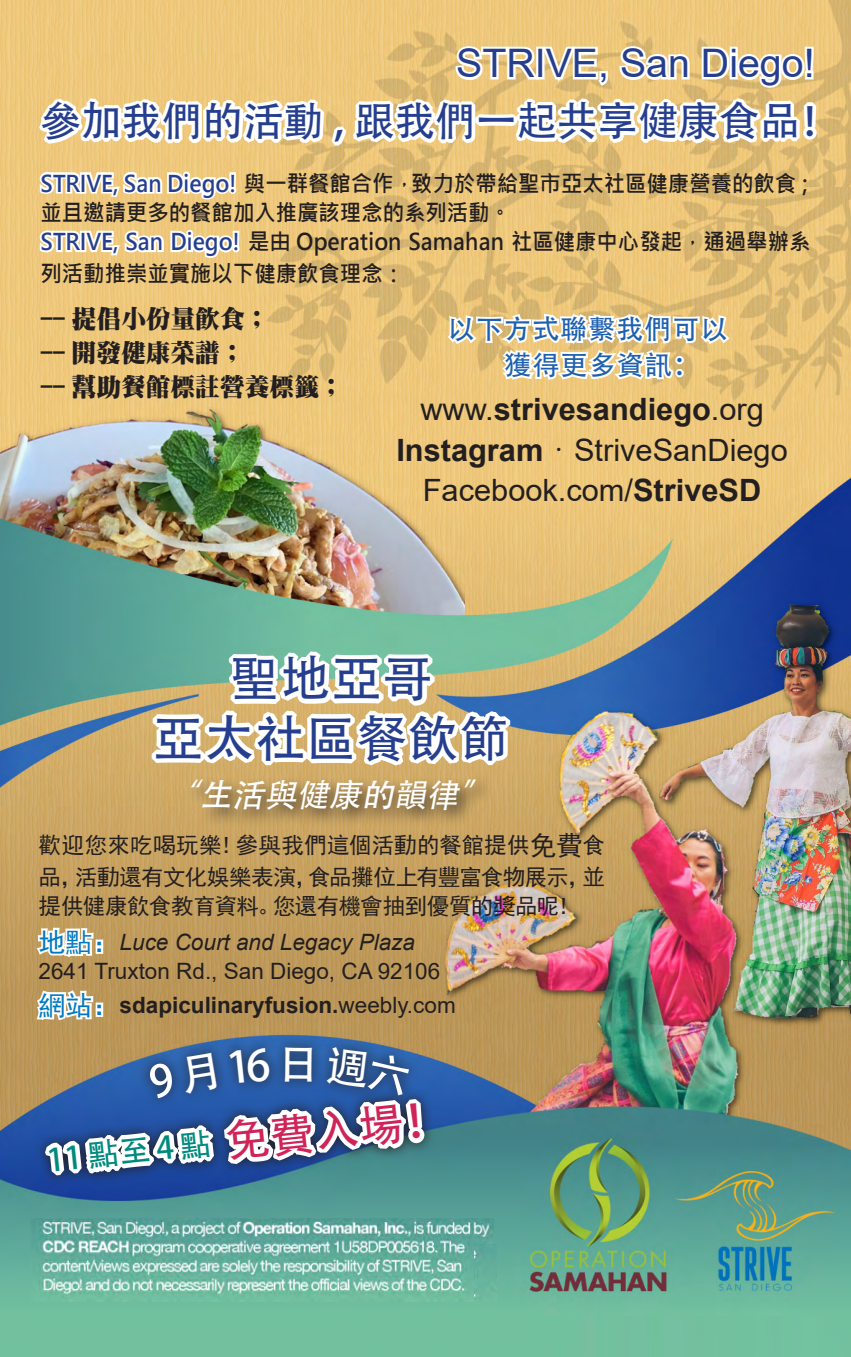
<style>
.page{position:relative;width:851px;height:1357px;background:#fff}
.page>*{position:absolute;margin:0;border:0;box-sizing:border-box;transform-origin:0 0}
.t1{font:49.5px/59.4px "Adobe Heiti Std";letter-spacing:.03em;color:#253f8e;text-align:center}
.t2{font:40.5px "Adobe Heiti Std";color:#253f8e}
.t3{font:39.38px "Arial";color:#253f8e}
.t4{font:italic 32.4px "Adobe Heiti Std";color:#fff}
.t5{font:31.28px "Adobe Heiti Std";color:#008a7d}
.t6{font:30.82px/40.5px "Arial";color:#231f20;text-align:center}
.t7{font:27px/36px "Adobe Heiti Std";letter-spacing:.04em;color:#1e60ae}
.t8{font:900 24.75px/34px "Inn Ming";color:#231f20}
.t9{font:700 22.95px/29.2px "Microsoft Jheng Hei";color:#231f20;scale:.93 1}
.t10{font:22.5px/31.5px "Sim Hei";letter-spacing:-.015em;color:#231f20}
.t11{font:22.5px/33.8px "Arial";color:#231f20}
.s1{font-size:38.7px}
.s2{color:#253f8e}
.s3{font-weight:700}
.s4{font-family:"Adobe Song Std";font-weight:300}
.s5{font-size:27px}
.s6{font-size:27px;color:#0078c0}
.s7{font-family:"Arial";font-style:italic}
.s8{font-family:"Sim Hei";font-size:27px;color:#0078c0}
.s9{font-size:45px;color:#cf2458}
</style>
<div class="page">
<img style="left:0;top:186px;width:850px;height:1130px">
<img style="left:0;top:0;width:850px;height:186px">
<svg style="left:36px;top:168px;width:204px;height:33px"></svg>
<svg style="left:36px;top:226px;width:207px;height:34px"></svg>
<svg style="left:147px;top:645px;width:367px;height:132px"></svg>
<div style="left:188px;top:774px;width:306px;height:54px;background:#231f20;opacity:.75"></div>
<svg style="left:34px;top:1087px;width:402px;height:99px;background:#3c7b93"></svg>
<svg style="left:245px;top:572px;width:81px;height:595px"></svg>
<img style="left:31px;top:1218px;width:462px;height:83px">
<img style="left:475px;top:1244px;width:22px;height:57px">
<svg style="left:27px;top:43px;width:793px;height:111px"></svg>
<svg style="left:443px;top:193px;width:289px;height:190px"></svg>
<div style="left:675px;top:356px;width:8px;height:8px;border:4px solid #fff;border-radius:50%"></div>
<div style="left:675px;top:369px;width:8px;height:8px;border:4px solid #fff;border-radius:50%"></div>
<svg style="left:33px;top:926px;width:245px;height:255px;background:#8e8c89"></svg>
<svg style="left:285px;top:937px;width:142px;height:224px;background:#8e8d85"></svg>
<p class="t3" style="left:456px;top:36px;width:360px">STRIVE, San Diego!</p>
<p class="t2" style="left:40px;top:97px;width:800px">參加我們的活動 , 跟我們一起共享健康食品<span class="s1">！</span></p>
<p class="t9" style="left:40px;top:169px;width:835px"><span class="s2">STRIVE, San Diego!</span> 與一群餐館合作，致力於帶給聖市亞太社區健康營養的飲食；並且邀請更多的餐館加入推廣該理念的系列活動。<br><span class="s2">STRIVE, San Diego!</span> 是由 Operation Samahan 社區健康中心發起，通過舉辦系</p>
<p class="t9" style="left:40px;top:258px;width:392px">列活動推崇並實施以下健康飲食理念：</p>
<p class="t8" style="left:40px;top:302px;width:305px">-- 提倡小份量飲食；<br>-- 開發健康菜譜；<br>-- 幫助餐館標註營養標籤；</p>
<p class="t7" style="left:504px;top:312px;width:225px;text-indent:-56px">以下方式聯繫我們可以獲得更多資訊：</p>
<p class="t6" style="left:396px;top:389px;width:393px">www.<span class="s3">strivesandiego</span>.org<br><span class="s3">Instagram</span><span class="s4">·</span>StriveSanDiego<br>Facebook.com/<span class="s3">StriveSD</span></p>
<p class="t1" style="left:153px;top:651px;width:357px">聖地亞哥<br>亞太社區餐飲節</p>
<p class="t4" style="left:167px;top:775px;width:333px">“生活與健康的韻律”</p>
<p class="t10" style="left:39px;top:830px;width:567px">歡迎您來吃喝玩樂！參與我們這個活動的餐館提供<span class="s5">免費</span>食品，活動還有文化娛樂表演，食品攤位上有豐富食物展示，並</p>
<p class="t10" style="left:39px;top:887px;width:542px;line-height:36.7px">提供健康飲食教育資料。您還有機會抽到優質的獎品呢！<span class="s6">地點：</span><span class="s7">Luce Court and Legacy Plaza</span></p>
<p class="t11" style="left:39px;top:954px;width:418px">2641 Truxton Rd., San Diego, CA 92106<span class="s8">網站：</span><span class="s3">sdapiculinaryfusion.</span>weebly.com</p>
<p class="t5" style="left:45px;top:1141px;width:405px;rotate:-6deg">11 點至 4 點 <span class="s9">免費入場！</span></p>
</div>
